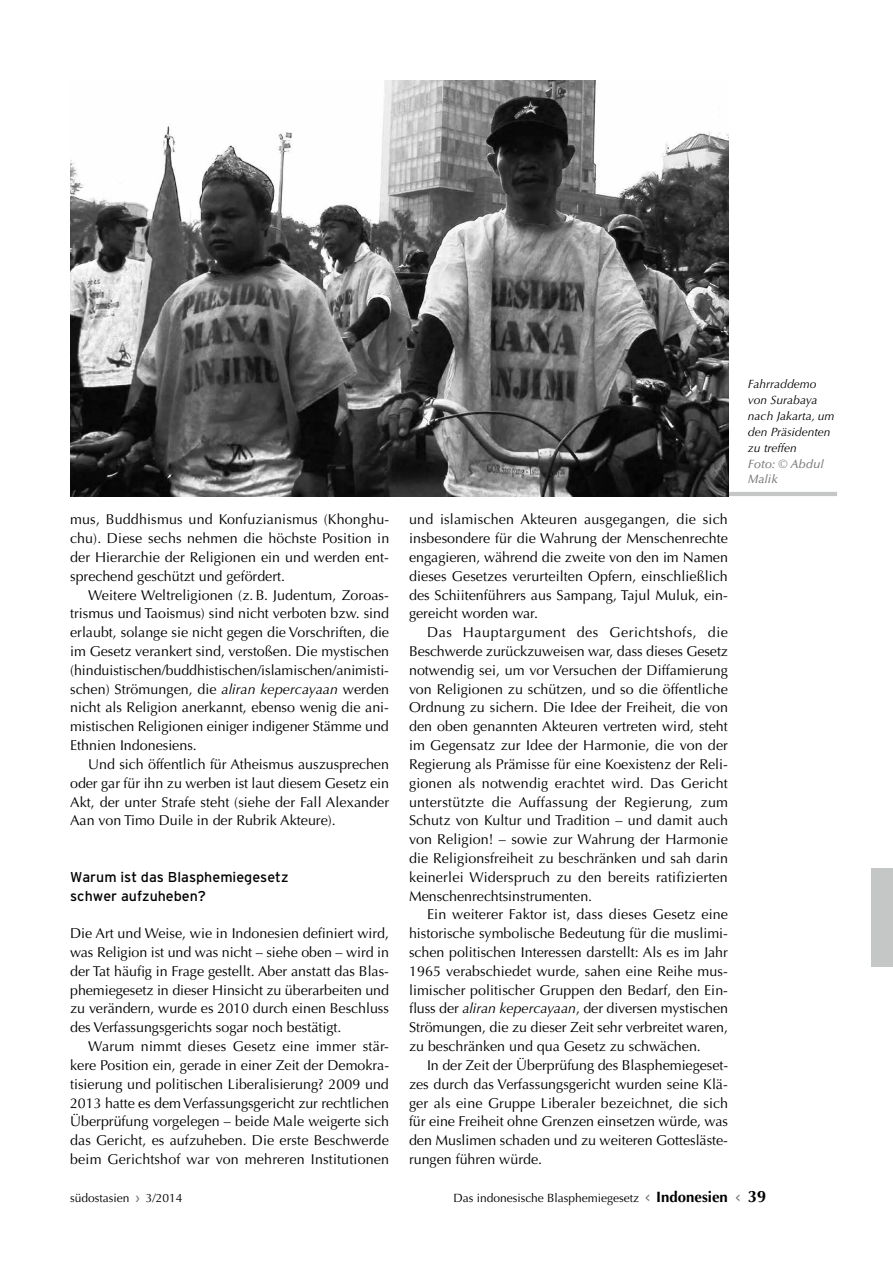
<style>
.page{position:relative;width:893px;height:1263px;background:#fff}
.page>*{position:absolute;margin:0;border:0;box-sizing:border-box;transform-origin:0 0}
.t1{font:14.25px/18.8px "Optima LT Std";color:#000;text-align:justify}
.t2{font:14.25px/18.8px "Interstate";color:#000}
.t3{font:12px "Optima LT Std";color:#000}
.t4{font:italic 12px/15.9px "Optima LT Std";color:#000}
.t5{font:italic 500 12px/15.9px "Optima LT Std";color:#7a7b7a}
.s1{font-style:italic}
.s2{font-family:"Interstate";color:#7a7b7a}
.s3{font-weight:700;font-size:15px}
.s4{font-family:"Interstate Regular 2";color:#7a7b7a}
.s5{font-weight:700;font-size:16.5px}
</style>
<div class="page">
<hr style="left:633px;top:492px;width:204px;height:4px;background:#c5c6c6">
<img style="left:70px;top:80px;width:658px;height:416px">
<div style="left:872px;top:868px;width:21px;height:99px;background:#c5c6c6"></div>
<p class="t1" style="left:70px;top:510px;width:321px">mus, Buddhismus und Konfuzianismus (Khonghu&shy;chu). Diese sechs nehmen die höchste Position in der Hierarchie der Religionen ein und werden ent&shy;sprechend geschützt und gefördert.</p>
<p class="t1" style="left:70px;top:585px;width:320px;text-indent:18px">Weitere Weltreligionen (z.B. Judentum, Zoroas&shy;trismus und Taoismus) sind nicht verboten bzw. sind erlaubt, solange sie nicht gegen die Vorschriften, die im Gesetz verankert sind, verstoßen. Die mystischen (hinduistischen/buddhistischen/islamischen/animisti&shy;schen) Strömungen, die <span class="s1">aliran kepercayaan</span> werden nicht als Religion anerkannt, ebenso wenig die ani&shy;mistischen Religionen einiger indigener Stämme und Ethnien Indonesiens.</p>
<p class="t1" style="left:70px;top:755px;width:320px;text-indent:18px">Und sich öffentlich für Atheismus auszusprechen oder gar für ihn zu werben ist laut diesem Gesetz ein Akt, der unter Strafe steht (siehe der Fall Alexander Aan von Timo Duile in der Rubrik Akteure).</p>
<p class="t2" style="left:70px;top:867px;width:220px">Warum ist das Blasphemiegesetz schwer aufzuheben?</p>
<p class="t1" style="left:70px;top:924px;width:320px">Die Art und Weise, wie in Indonesien definiert wird, was Religion ist und was nicht – siehe oben – wird in der Tat häufig in Frage gestellt. Aber anstatt das Blas&shy;phemiegesetz in dieser Hinsicht zu überarbeiten und zu verändern, wurde es 2010 durch einen Beschluss des Verfassungsgerichts sogar noch bestätigt.</p>
<p class="t1" style="left:70px;top:1037px;width:320px;text-indent:18px">Warum nimmt dieses Gesetz eine immer stär&shy;kere Position ein, gerade in einer Zeit der Demokra&shy;tisierung und politischen Liberalisierung? 2009 und 2013 hatte es dem Verfassungsgericht zur rechtlichen Überprüfung vorgelegen – beide Male weigerte sich das Gericht, es aufzuheben. Die erste Beschwerde beim Gerichtshof war von mehreren Institutionen</p>
<p class="t1" style="left:409px;top:510px;width:320px">und islamischen Akteuren ausgegangen, die sich insbesondere für die Wahrung der Menschenrechte engagieren, während die zweite von den im Namen dieses Gesetzes verurteilten Opfern, einschließlich des Schiitenführers aus Sampang, Tajul Muluk, ein&shy;gereicht worden war.</p>
<p class="t1" style="left:409px;top:623px;width:321px;text-indent:18px">Das Hauptargument des Gerichtshofs, die Beschwerde zurückzuweisen war, dass dieses Gesetz notwendig sei, um vor Versuchen der Diffamierung von Religionen zu schützen, und so die öffentliche Ordnung zu sichern. Die Idee der Freiheit, die von den oben genannten Akteuren vertreten wird, steht im Gegensatz zur Idee der Harmonie, die von der Regierung als Prämisse für eine Koexistenz der Reli&shy;gionen als notwendig erachtet wird. Das Gericht unterstützte die Auffassung der Regierung, zum Schutz von Kultur und Tradition – und damit auch von Religion! – sowie zur Wahrung der Harmonie die Religionsfreiheit zu beschränken und sah darin keinerlei Widerspruch zu den bereits ratifizierten Menschenrechtsinstrumenten.</p>
<p class="t1" style="left:409px;top:905px;width:321px;text-indent:18px">Ein weiterer Faktor ist, dass dieses Gesetz eine historische symbolische Bedeutung für die muslimi&shy;schen politischen Interessen darstellt: Als es im Jahr 1965 verabschiedet wurde, sahen eine Reihe mus&shy;limischer politischer Gruppen den Bedarf, den Ein&shy;fluss der <span class="s1">aliran kepercayaan</span>, der diversen mystischen Strömungen, die zu dieser Zeit sehr verbreitet waren, zu beschränken und qua Gesetz zu schwächen.</p>
<p class="t1" style="left:409px;top:1056px;width:321px;text-indent:18px">In der Zeit der Überprüfung des Blasphemiegeset&shy;zes durch das Verfassungsgericht wurden seine Klä&shy;ger als eine Gruppe Liberaler bezeichnet, die sich für eine Freiheit ohne Grenzen einsetzen würde, was den Muslimen schaden und zu weiteren Gottesläste&shy;rungen führen würde.</p>
<p class="t4" style="left:748px;top:376px;width:88px">Fahrraddemo von Surabaya nach Jakarta, um den Präsidenten zu treffen</p>
<p class="t5" style="left:748px;top:456px;width:77px">Foto: © Abdul<br>Malik</p>
<p class="t3" style="left:70px;top:1190px;width:114px">südostasien <span class="s2">›</span> 3/2014</p>
<p class="t3" style="left:453px;top:1190px;width:314px">Das indonesische Blasphemiegesetz <span class="s2">&lt;</span> <span class="s3">Indonesien</span> <span class="s4">&lt;</span> <span class="s5">39</span></p>
</div>
